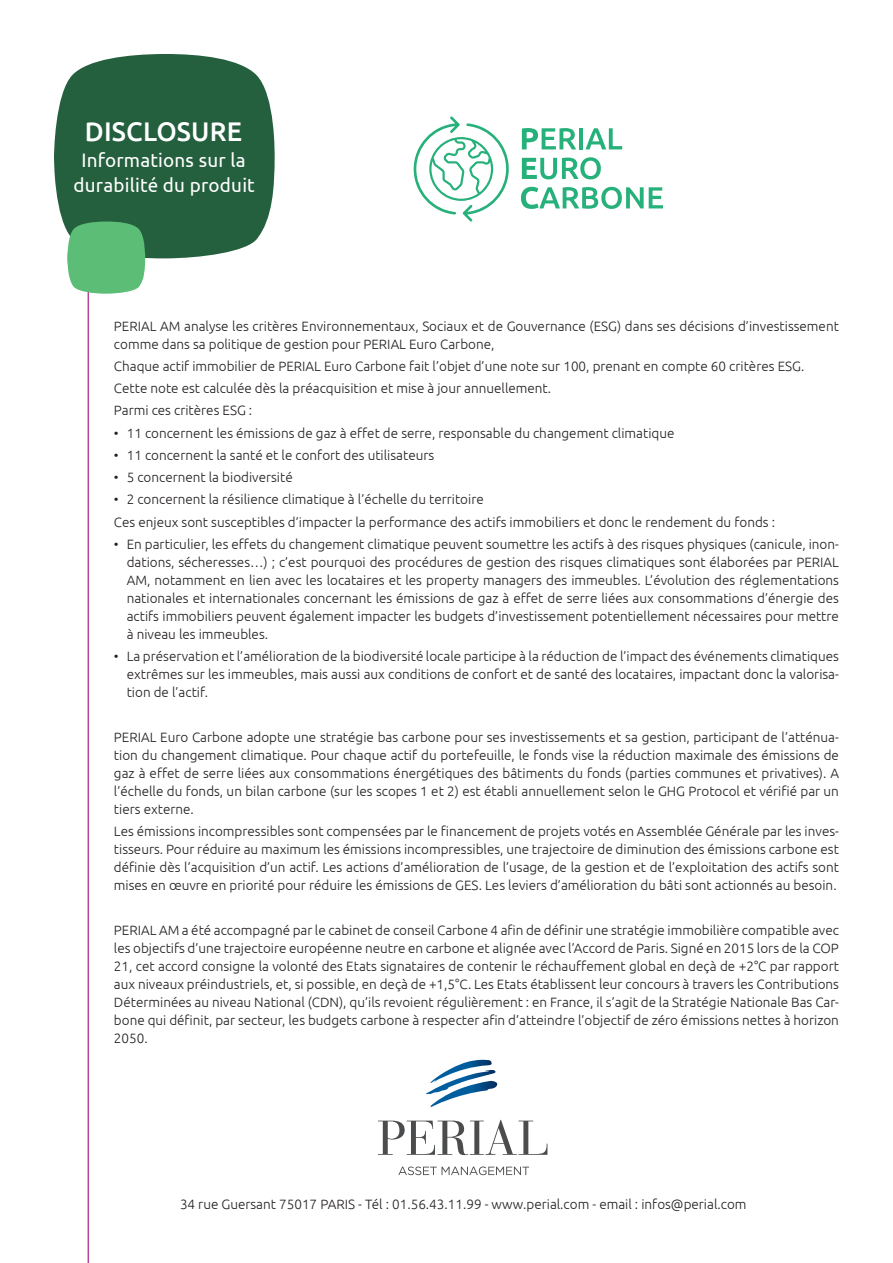
<style>
.page{position:relative;width:893px;height:1263px;background:#fff}
.page>*{position:absolute;margin:0;border:0;box-sizing:border-box;transform-origin:0 0}
.t1{font:500 27px "Ubuntu";letter-spacing:.01em;color:#fff}
.t2{font:19.5px/25.5px "Ubuntu";letter-spacing:.01em;color:#fff;text-align:center}
.t3{font:300 13.5px/18px "Ubuntu";color:#231f20;text-align:justify}
</style>
<div class="page">
<hr style="left:88px;top:208px;width:1px;height:1055px;background:#b74599">
<svg style="left:54px;top:54px;width:221px;height:205px;background:#3b7052"></svg>
<svg style="left:67px;top:221px;width:79px;height:73px;background:#62bb7b"></svg>
<svg style="left:522px;top:128px;width:54px;height:21px"></svg>
<hr style="left:579px;top:128px;width:4px;height:21px;background:#26b07a">
<svg style="left:586px;top:128px;width:36px;height:21px"></svg>
<svg style="left:522px;top:157px;width:79px;height:22px"></svg>
<svg style="left:521px;top:187px;width:142px;height:22px"></svg>
<svg style="left:414px;top:116px;width:95px;height:105px"></svg>
<svg style="left:398px;top:1166px;width:131px;height:9px"></svg>
<svg style="left:378px;top:1120px;width:169px;height:35px"></svg>
<svg style="left:426px;top:1060px;width:71px;height:47px"></svg>
<p class="t1" style="left:85px;top:114px;width:159px">DISCLOSURE</p>
<p class="t2" style="left:74px;top:146px;width:183px">Informations sur la durabilité du produit</p>
<p class="t3" style="left:114px;top:317px;width:726px">PERIAL AM analyse les critères Environnementaux, Sociaux et de Gouvernance (ESG) dans ses décisions d’investissement comme dans sa politique de gestion pour PERIAL Euro Carbone,</p>
<p class="t3" style="left:114px;top:357px;width:692px">Chaque actif immobilier de PERIAL Euro Carbone fait l’objet d’une note sur 100, prenant en compte 60 critères ESG.</p>
<p class="t3" style="left:114px;top:379px;width:439px">Cette note est calculée dès la préacquisition et mise à jour annuellement.</p>
<p class="t3" style="left:114px;top:401px;width:140px">Parmi ces critères ESG :</p>
<p class="t3" style="left:114px;top:424px;width:562px">• 11 concernent les émissions de gaz à effet de serre, responsable du changement climatique</p>
<p class="t3" style="left:114px;top:446px;width:322px">• 11 concernent la santé et le confort des utilisateurs</p>
<p class="t3" style="left:114px;top:468px;width:180px">• 5 concernent la biodiversité</p>
<p class="t3" style="left:114px;top:490px;width:371px">• 2 concernent la résilience climatique à l’échelle du territoire</p>
<p class="t3" style="left:114px;top:513px;width:663px">Ces enjeux sont susceptibles d’impacter la performance des actifs immobiliers et donc le rendement du fonds :</p>
<p class="t3" style="left:127px;top:535px;width:714px;text-indent:-13px">• En particulier, les effets du changement climatique peuvent soumettre les actifs à des risques physiques (canicule, inon&shy;dations, sécheresses…) ; c’est pourquoi des procédures de gestion des risques climatiques sont élaborées par PERIAL AM, notamment en lien avec les locataires et les property managers des immeubles. L’évolution des réglementations nationales et internationales concernant les émissions de gaz à effet de serre liées aux consommations d’énergie des actifs immobiliers peuvent également impacter les budgets d’investissement potentiellement nécessaires pour mettre à niveau les immeubles.</p>
<p class="t3" style="left:127px;top:647px;width:714px;text-indent:-13px">• La préservation et l’amélioration de la biodiversité locale participe à la réduction de l’impact des événements climatiques extrêmes sur les immeubles, mais aussi aux conditions de confort et de santé des locataires, impactant donc la valorisa&shy;tion de l’actif.</p>
<p class="t3" style="left:114px;top:728px;width:726px">PERIAL Euro Carbone adopte une stratégie bas carbone pour ses investissements et sa gestion, participant de l’atténua&shy;tion du changement climatique. Pour chaque actif du portefeuille, le fonds vise la réduction maximale des émissions de gaz à effet de serre liées aux consommations énergétiques des bâtiments du fonds (parties communes et privatives). A l’échelle du fonds, un bilan carbone (sur les scopes 1 et 2) est établi annuellement selon le GHG Protocol et vérifié par un tiers externe.</p>
<p class="t3" style="left:114px;top:822px;width:726px">Les émissions incompressibles sont compensées par le financement de projets votés en Assemblée Générale par les inves&shy;tisseurs. Pour réduire au maximum les émissions incompressibles, une trajectoire de diminution des émissions carbone est définie dès l’acquisition d’un actif. Les actions d’amélioration de l’usage, de la gestion et de l’exploitation des actifs sont mises en œuvre en priorité pour réduire les émissions de GES. Les leviers d’amélioration du bâti sont actionnés au besoin.</p>
<p class="t3" style="left:114px;top:920px;width:726px">PERIAL AM a été accompagné par le cabinet de conseil Carbone 4 afin de définir une stratégie immobilière compatible avec les objectifs d’une trajectoire européenne neutre en carbone et alignée avec l’Accord de Paris. Signé en 2015 lors de la COP 21, cet accord consigne la volonté des Etats signataires de contenir le réchauffement global en deçà de +2°C par rapport aux niveaux préindustriels, et, si possible, en deçà de +1,5°C. Les Etats établissent leur concours à travers les Contributions Déterminées au niveau National (CDN), qu’ils revoient régulièrement : en France, il s’agit de la Stratégie Nationale Bas Car&shy;bone qui définit, par secteur, les budgets carbone à respecter afin d’atteindre l’objectif de zéro émissions nettes à horizon 2050.</p>
<p class="t3" style="left:180px;top:1195px;width:568px">34 rue Guersant 75017 PARIS - Tél : 01.56.43.11.99 - www.perial.com - email : infos@perial.com</p>
</div>
